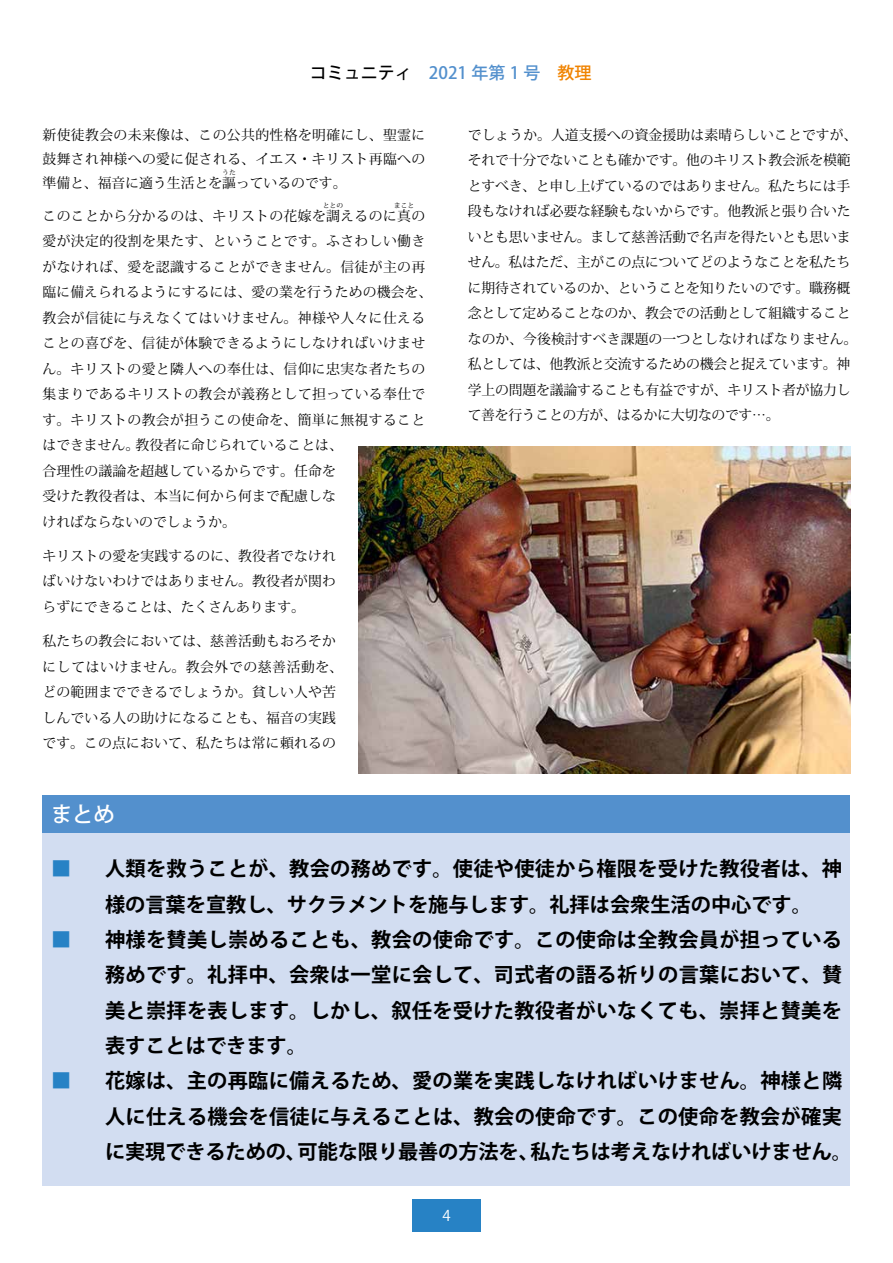
<style>
.page{position:relative;width:893px;height:1263px;background:#fff}
.page>*{position:absolute;margin:0;border:0;box-sizing:border-box;transform-origin:0 0}
.t1{font:500 21.3px "Koz Go Pro";color:#fff}
.t2{font:700 20.25px/35.4px "Koz Go Pro";letter-spacing:.015em;color:#000}
.t3{font:700 20.25px "Koz Go Pro";letter-spacing:-.005em;color:#000}
.t4{font:20.25px "Koz Min Pro";color:#2782c5}
.t5{font:500 16.95px "Koz Go Pro";color:#5390cd}
.t6{font:500 16.95px "Koz Go Pro";color:#f08300}
.t7{font:14.85px "Koz Go Pro";color:#fff}
.t8{font:13.8px/25.5px "Koz Min Pro";letter-spacing:-.01em;color:#000}
.t9{font:13.8px/25.5px "Koz Min Pro";letter-spacing:.01em;color:#000;text-align:justify}
.t10{font:13.8px/25.5px "Koz Min Pro";letter-spacing:.03em;color:#000;text-align:center}
.t11{font:6.9px "Koz Min Pro";color:#000}
.s1{color:#000}
</style>
<div class="page">
<div style="left:412px;top:1199px;width:68px;height:33px;background:#2782c5"></div>
<div style="left:43px;top:795px;width:807px;height:38px;background:#5390cd"></div>
<div style="left:43px;top:833px;width:807px;height:353px;background:#d2ddf1"></div>
<img style="left:359px;top:446px;width:491px;height:328px">
<p class="t5" style="left:310px;top:62px;width:232px"><span class="s1">コミュニティ　</span>2021 年第 1 号</p>
<p class="t6" style="left:558px;top:62px;width:36px">教理</p>
<p class="t9" style="left:43px;top:122px;width:384px;line-height:24.2px">新使徒教会の未来像は、この公共的性格を明確にし、聖霊に鼓舞され神様への愛に促される、イエス・キリスト再臨への準備と、福音に適う生活とを謳っているのです。</p>
<p class="t11" style="left:222px;top:168px;width:15px">うた</p>
<p class="t10" style="left:43px;top:202px;width:384px">このことから分かるのは、キリストの花嫁を調えるのに真の</p>
<p class="t11" style="left:323px;top:200px;width:22px">ととの</p>
<p class="t11" style="left:394px;top:200px;width:22px">まこと</p>
<p class="t10" style="left:43px;top:228px;width:391px">愛が決定的役割を果たす、ということです。ふさわしい働きがなければ、愛を認識することができません。信徒が主の再臨に備えられるようにするには、愛の業を行うための機会を、教会が信徒に与えなくてはいけません。神様や人々に仕えることの喜びを、信徒が体験できるようにしなければいけません。キリストの愛と隣人への奉仕は、信仰に忠実な者たちの集まりであるキリストの教会が義務として担っている奉仕です。キリストの教会が担うこの使命を、簡単に無視すること教役者に命じられていることは、</p>
<p class="t9" style="left:43px;top:432px;width:295px;text-align:left">はできません。<br>合理性の議論を超越しているからです。任命を受けた教役者は、本当に何から何まで配慮しなければならないのでしょうか。</p>
<p class="t9" style="left:43px;top:543px;width:295px">キリストの愛を実践するのに、教役者でなければいけないわけではありません。教役者が関わらずにできることは、たくさんあります。</p>
<p class="t9" style="left:43px;top:628px;width:302px;text-align:left">私たちの教会においては、慈善活動もおろそかにしてはいけません。教会外での慈善活動を、どの範囲までできるでしょうか。貧しい人や苦しんでいる人の助けになることも、福音の実践です。この点において、私たちは常に頼れるの</p>
<p class="t8" style="left:468px;top:121px;width:391px">でしょうか。人道支援への資金援助は素晴らしいことですが、それで十分でないことも確かです。他のキリスト教会派を模範とすべき、と申し上げているのではありません。私たちには手段もなければ必要な経験もないからです。他教派と張り合いたいとも思いません。まして慈善活動で名声を得たいとも思いません。私はただ、主がこの点についてどのようなことを私たちに期待されているのか、ということを知りたいのです。職務概念として定めることなのか、教会での活動として組織することなのか、今後検討すべき課題の一つとしなければなりません。私としては、他教派と交流するための機会と捉えています。神学上の問題を議論することも有益ですが、キリスト者が協力して善を行うことの方が、はるかに大切なのです...。</p>
<h1 class="t1" style="left:51px;top:801px;width:65px">まとめ</h1>
<h2 class="t2" style="left:105px;top:852px;width:738px">人類を救うことが、教会の務めです。使徒や使徒から権限を受けた教役者は、神</h2>
<h2 class="t4" style="left:51px;top:854px;width:22px">■</h2>
<h2 class="t4" style="left:51px;top:925px;width:22px">■</h2>
<h2 class="t4" style="left:51px;top:1066px;width:22px">■</h2>
<h2 class="t2" style="left:105px;top:888px;width:739px">様の言葉を宣教し、サクラメントを施与します。礼拝は会衆生活の中心です。<br>神様を賛美し崇めることも、教会の使命です。この使命は全教会員が担っている</h2>
<h2 class="t2" style="left:105px;top:958px;width:739px">務めです。礼拝中、会衆は一堂に会して、司式者の語る祈りの言葉において、賛美と崇拝を表します。しかし、叙任を受けた教役者がいなくても、崇拝と賛美を表すことはできます。<br>花嫁は、主の再臨に備えるため、愛の業を実践しなければいけません。神様と隣</h2>
<h2 class="t2" style="left:530px;top:1100px;width:323px;text-indent:-425px">人に仕える機会を信徒に与えることは、教会の使命です。この使命を教会が確実私たちは考えなければいけません。</h2>
<h2 class="t3" style="left:298px;top:1138px;width:243px">可能な限り最善の方法を、</h2>
<h2 class="t3" style="left:105px;top:1138px;width:203px">に実現できるための、</h2>
<p class="t7" style="left:442px;top:1206px;width:10px">4</p>
</div>
